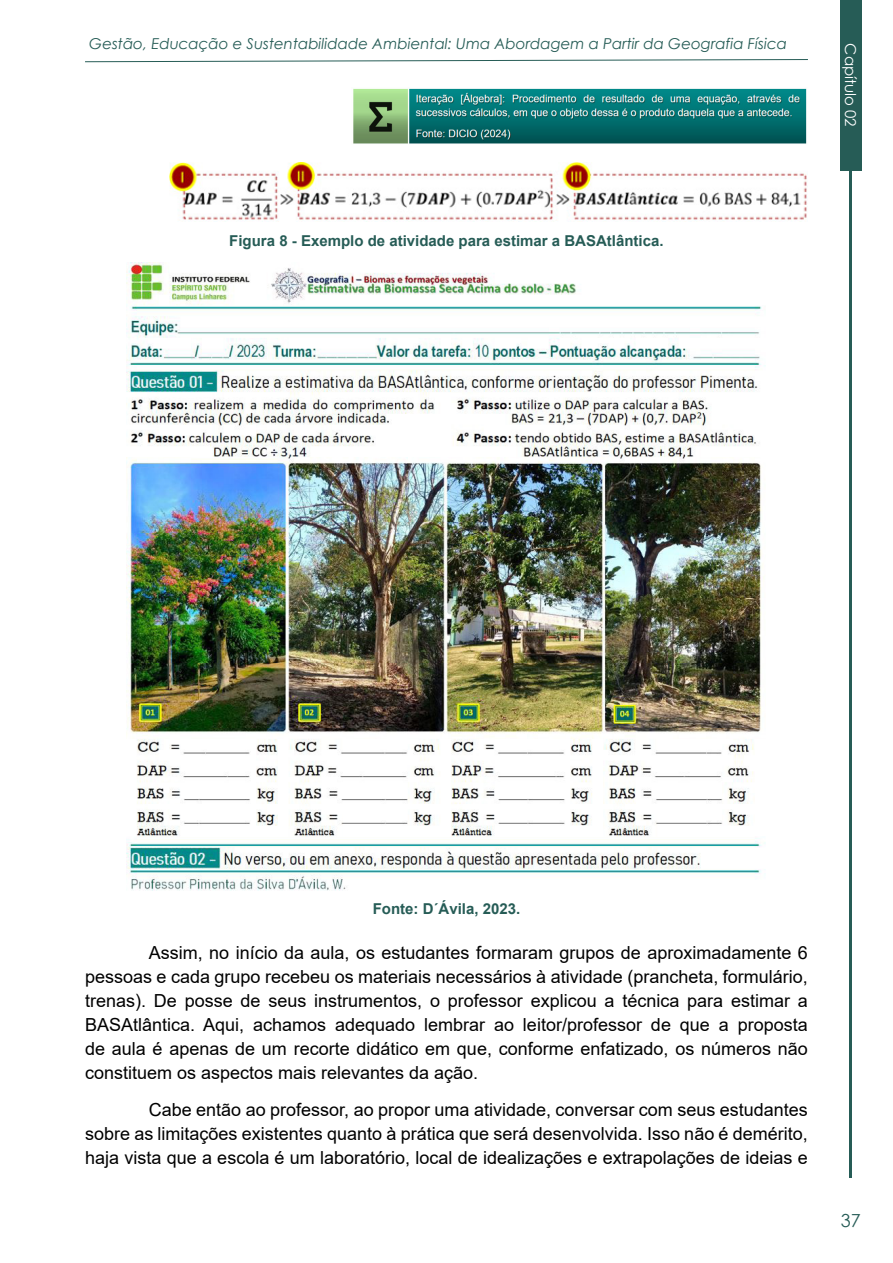
<style>
.page{position:relative;width:893px;height:1263px;background:#fff}
.page>*{position:absolute;margin:0;border:0;box-sizing:border-box;transform-origin:0 0}
.t1{font:18px/24px "Arial";color:#000;text-align:justify}
.t2{font:18px "Century Gothic";color:#265c56}
.t3{font:italic 15px "Century Gothic";color:#265c56}
.t4{font:700 15px "Arial";color:#265c56}
.t5{font:15px "Century Gothic";color:#fff}
</style>
<div class="page">
<svg style="left:85px;top:59px;width:723px;height:3px"></svg>
<hr style="left:850px;top:170px;width:2px;height:1008px;background:#265c56">
<div style="left:840px;top:0;width:21px;height:170px;background:#265c56"></div>
<img style="left:169px;top:163px;width:638px;height:58px">
<img style="left:127px;top:262px;width:639px;height:629px">
<img style="left:353px;top:88px;width:454px;height:56px">
<p class="t3" style="left:89px;top:33px;width:699px">Gestão, Educação e Sustentabilidade Ambiental: Uma Abordagem a Partir da Geografia Física</p>
<p class="t5" style="left:861px;top:43px;width:85px;rotate:90deg">Capítulo 02</p>
<p class="t4" style="left:229px;top:230px;width:436px">Figura 8 - Exemplo de atividade para estimar a BASAtlântica.</p>
<p class="t4" style="left:373px;top:898px;width:149px">Fonte: D´Ávila, 2023.</p>
<p class="t1" style="left:85px;top:940px;width:724px;text-indent:64px">Assim, no início da aula, os estudantes formaram grupos de aproximadamente 6 pessoas e cada grupo recebeu os materiais necessários à atividade (prancheta, formulário, trenas). De posse de seus instrumentos, o professor explicou a técnica para estimar a BASAtlântica. Aqui, achamos adequado lembrar ao leitor/professor de que a proposta de aula é apenas de um recorte didático em que, conforme enfatizado, os números não constituem os aspectos mais relevantes da ação.</p>
<p class="t1" style="left:85px;top:1097px;width:724px;text-indent:64px">Cabe então ao professor, ao propor uma atividade, conversar com seus estudantes sobre as limitações existentes quanto à prática que será desenvolvida. Isso não é demérito, haja vista que a escola é um laboratório, local de idealizações e extrapolações de ideias e</p>
<p class="t2" style="left:841px;top:1208px;width:21px">37</p>
</div>
